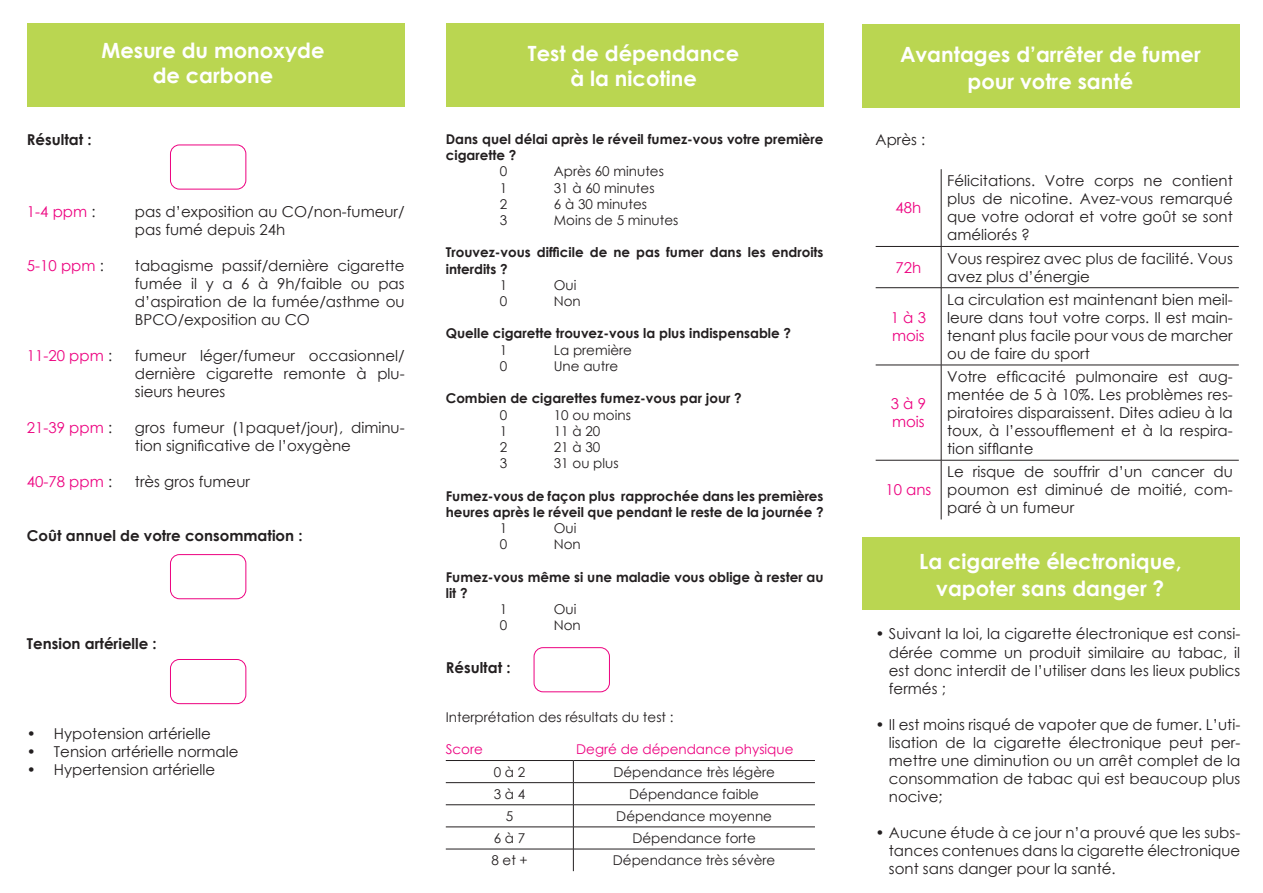
<style>
.page{position:relative;width:1263px;height:893px;background:#fff}
.page>*{position:absolute;margin:0;border:0;box-sizing:border-box;transform-origin:0 0}
.t1{font:700 21px "Century Gothic";color:#fff}
.t2{font:15px/18px "Century Gothic";color:#231f20;text-align:justify}
.t3{font:15px/18px "Century Gothic";color:#ed0280}
.t4{font:700 15px "Century Gothic";color:#231f20}
.t5{font:700 13.5px/16.2px "Century Gothic";color:#231f20}
.t6{font:13.5px "Century Gothic";color:#231f20}
.t7{font:13.5px "Century Gothic";color:#ed0280}
.s1{color:#231f20}
</style>
<div class="page">
<div style="left:27px;top:23px;width:378px;height:84px;background:#bad651"></div>
<div style="left:446px;top:23px;width:377px;height:84px;background:#bad651"></div>
<div style="left:862px;top:24px;width:378px;height:84px;background:#bad651"></div>
<div style="left:862px;top:537px;width:378px;height:73px;background:#bad651"></div>
<div style="left:534px;top:647px;width:76px;height:45px;border:1px solid #ed0280;border-radius:9px"></div>
<hr style="left:446px;top:760px;width:127px;height:1px;background:#231f20">
<hr style="left:573px;top:760px;width:242px;height:1px;background:#231f20">
<hr style="left:446px;top:782px;width:127px;height:1px;background:#231f20">
<hr style="left:573px;top:782px;width:242px;height:1px;background:#231f20">
<hr style="left:446px;top:804px;width:127px;height:1px;background:#231f20">
<hr style="left:573px;top:804px;width:242px;height:1px;background:#231f20">
<hr style="left:446px;top:827px;width:127px;height:1px;background:#231f20">
<hr style="left:573px;top:827px;width:242px;height:1px;background:#231f20">
<hr style="left:446px;top:849px;width:127px;height:1px;background:#231f20">
<hr style="left:573px;top:849px;width:242px;height:1px;background:#231f20">
<svg style="left:573px;top:761px;width:1px;height:110px"></svg>
<hr style="left:941px;top:169px;width:1px;height:77px;background:#231f20">
<hr style="left:876px;top:246px;width:65px;height:1px;background:#231f20">
<hr style="left:941px;top:246px;width:298px;height:1px;background:#231f20">
<hr style="left:941px;top:247px;width:1px;height:41px;background:#231f20">
<hr style="left:876px;top:287px;width:65px;height:1px;background:#231f20">
<hr style="left:941px;top:287px;width:298px;height:1px;background:#231f20">
<hr style="left:941px;top:288px;width:1px;height:77px;background:#231f20">
<hr style="left:876px;top:365px;width:65px;height:1px;background:#231f20">
<hr style="left:941px;top:365px;width:298px;height:1px;background:#231f20">
<hr style="left:941px;top:365px;width:1px;height:95px;background:#231f20">
<hr style="left:876px;top:460px;width:65px;height:1px;background:#231f20">
<hr style="left:941px;top:460px;width:298px;height:1px;background:#231f20">
<hr style="left:941px;top:460px;width:1px;height:59px;background:#231f20">
<div style="left:170px;top:554px;width:76px;height:45px;border:1px solid #ed0280;border-radius:9px"></div>
<div style="left:170px;top:145px;width:76px;height:44px;border:1px solid #ed0280;border-radius:9px"></div>
<div style="left:170px;top:659px;width:76px;height:45px;border:1px solid #ed0280;border-radius:9px"></div>
<p class="t1" style="left:101px;top:34px;width:225px">Mesure du monoxyde</p>
<p class="t1" style="left:153px;top:59px;width:122px">de carbone</p>
<p class="t4" style="left:27px;top:128px;width:66px">Résultat :</p>
<p class="t3" style="left:27px;top:203px;width:70px">1-4 ppm <span class="s1">:</span></p>
<p class="t2" style="left:135px;top:203px;width:271px">pas d’exposition au CO/non-fumeur/ pas fumé depuis 24h</p>
<p class="t3" style="left:27px;top:257px;width:78px">5-10 ppm <span class="s1">:</span></p>
<p class="t2" style="left:135px;top:257px;width:271px">tabagisme passif/dernière cigarette fumée il y a 6 à 9h/faible ou pas d’aspiration de la fumée/asthme ou BPCO/exposition au CO</p>
<p class="t3" style="left:27px;top:347px;width:87px">11-20 ppm <span class="s1">:</span></p>
<p class="t2" style="left:135px;top:347px;width:271px">fumeur léger/fumeur occasionnel/ dernière cigarette remonte à plu&shy;sieurs heures</p>
<p class="t3" style="left:27px;top:419px;width:87px">21-39 ppm <span class="s1">:</span></p>
<p class="t2" style="left:135px;top:419px;width:271px">gros fumeur (1paquet/jour), diminu&shy;tion significative de l’oxygène</p>
<p class="t3" style="left:27px;top:473px;width:87px">40-78 ppm <span class="s1">:</span></p>
<p class="t2" style="left:135px;top:473px;width:117px">très gros fumeur</p>
<p class="t4" style="left:27px;top:524px;width:277px">Coût annuel de votre consommation :</p>
<p class="t4" style="left:27px;top:632px;width:131px">Tension artérielle :</p>
<p class="t2" style="left:27px;top:725px;width:185px">• Hypotension artérielle</p>
<p class="t2" style="left:27px;top:743px;width:213px">• Tension artérielle normale</p>
<p class="t2" style="left:27px;top:761px;width:190px">• Hypertension artérielle</p>
<p class="t1" style="left:528px;top:38px;width:213px">Test de dépendance</p>
<p class="t1" style="left:570px;top:63px;width:128px">à la nicotine</p>
<p class="t5" style="left:446px;top:130px;width:379px">Dans quel délai après le réveil fumez-vous votre première cigarette ?</p>
<p class="t6" style="left:500px;top:162px;width:9px">0</p>
<p class="t6" style="left:554px;top:162px;width:112px">Après 60 minutes</p>
<p class="t6" style="left:500px;top:178px;width:9px">1</p>
<p class="t6" style="left:554px;top:178px;width:102px">31 à 60 minutes</p>
<p class="t6" style="left:500px;top:195px;width:9px">2</p>
<p class="t6" style="left:554px;top:195px;width:95px">6 à 30 minutes</p>
<p class="t6" style="left:500px;top:211px;width:9px">3</p>
<p class="t6" style="left:554px;top:211px;width:126px">Moins de 5 minutes</p>
<p class="t5" style="left:446px;top:244px;width:379px">Trouvez-vous difficile de ne pas fumer dans les endroits interdits ?</p>
<p class="t6" style="left:500px;top:276px;width:9px">1</p>
<p class="t6" style="left:554px;top:276px;width:24px">Oui</p>
<p class="t6" style="left:500px;top:292px;width:9px">0</p>
<p class="t6" style="left:554px;top:292px;width:29px">Non</p>
<p class="t5" style="left:446px;top:325px;width:347px">Quelle cigarette trouvez-vous la plus indispensable ?</p>
<p class="t6" style="left:500px;top:340px;width:9px">1</p>
<p class="t6" style="left:554px;top:340px;width:80px">La première</p>
<p class="t6" style="left:500px;top:357px;width:9px">0</p>
<p class="t6" style="left:554px;top:357px;width:66px">Une autre</p>
<p class="t5" style="left:446px;top:390px;width:297px">Combien de cigarettes fumez-vous par jour ?</p>
<p class="t6" style="left:500px;top:405px;width:9px">0</p>
<p class="t6" style="left:554px;top:405px;width:79px">10 ou moins</p>
<p class="t6" style="left:500px;top:421px;width:9px">1</p>
<p class="t6" style="left:554px;top:421px;width:48px">11 à 20</p>
<p class="t6" style="left:500px;top:438px;width:9px">2</p>
<p class="t6" style="left:554px;top:438px;width:48px">21 à 30</p>
<p class="t6" style="left:500px;top:454px;width:9px">3</p>
<p class="t6" style="left:554px;top:454px;width:66px">31 ou plus</p>
<p class="t5" style="left:446px;top:487px;width:379px">Fumez-vous de façon plus rapprochée dans les premières heures après le réveil que pendant le reste de la journée ?</p>
<p class="t6" style="left:500px;top:519px;width:9px">1</p>
<p class="t6" style="left:554px;top:519px;width:24px">Oui</p>
<p class="t6" style="left:500px;top:535px;width:9px">0</p>
<p class="t6" style="left:554px;top:535px;width:29px">Non</p>
<p class="t5" style="left:446px;top:568px;width:379px">Fumez-vous même si une maladie vous oblige à rester au lit ?</p>
<p class="t6" style="left:500px;top:600px;width:9px">1</p>
<p class="t6" style="left:554px;top:600px;width:24px">Oui</p>
<p class="t6" style="left:500px;top:616px;width:9px">0</p>
<p class="t6" style="left:554px;top:616px;width:29px">Non</p>
<p class="t4" style="left:446px;top:656px;width:66px">Résultat :</p>
<p class="t6" style="left:446px;top:708px;width:229px">Interprétation des résultats du test :</p>
<p class="t7" style="left:446px;top:740px;width:39px">Score</p>
<p class="t7" style="left:576px;top:740px;width:219px">Degré de dépendance physique</p>
<p class="t6" style="left:494px;top:762px;width:33px">0 à 2</p>
<p class="t6" style="left:613px;top:762px;width:163px">Dépendance très légère</p>
<p class="t6" style="left:494px;top:784px;width:33px">3 à 4</p>
<p class="t6" style="left:629px;top:784px;width:131px">Dépendance faible</p>
<p class="t6" style="left:506px;top:807px;width:9px">5</p>
<p class="t6" style="left:616px;top:807px;width:157px">Dépendance moyenne</p>
<p class="t6" style="left:494px;top:829px;width:33px">6 à 7</p>
<p class="t6" style="left:632px;top:829px;width:125px">Dépendance forte</p>
<p class="t6" style="left:491px;top:851px;width:38px">8 et +</p>
<p class="t6" style="left:613px;top:851px;width:164px">Dépendance très sévère</p>
<p class="t1" style="left:900px;top:39px;width:302px">Avantages d’arrêter de fumer</p>
<p class="t1" style="left:967px;top:66px;width:167px">pour votre santé</p>
<p class="t2" style="left:876px;top:131px;width:51px">Après :</p>
<p class="t3" style="left:895px;top:199px;width:27px">48h</p>
<p class="t2" style="left:947px;top:172px;width:287px">Félicitations. Votre corps ne contient plus de nicotine. Avez-vous remarqué que votre odorat et votre goût se sont améliorés ?</p>
<p class="t3" style="left:895px;top:258px;width:27px">72h</p>
<p class="t2" style="left:947px;top:249px;width:287px">Vous respirez avec plus de facilité. Vous avez plus d’énergie</p>
<p class="t3" style="left:891px;top:308px;width:37px">1 à 3 mois</p>
<p class="t2" style="left:947px;top:290px;width:287px">La circulation est maintenant bien meil&shy;leure dans tout votre corps. Il est main&shy;tenant plus facile pour vous de marcher ou de faire du sport</p>
<p class="t3" style="left:891px;top:395px;width:37px">3 à 9 mois</p>
<p class="t3" style="left:885px;top:481px;width:47px">10 ans</p>
<p class="t2" style="left:947px;top:368px;width:287px">Votre efficacité pulmonaire est aug&shy;mentée de 5 à 10%. Les problèmes res&shy;piratoires disparaissent. Dites adieu à la toux, à l’essoufflement et à la respira&shy;tion sifflante</p>
<p class="t2" style="left:947px;top:463px;width:287px">Le risque de souffrir d’un cancer du poumon est diminué de moitié, com&shy;paré à un fumeur</p>
<p class="t1" style="left:919px;top:545px;width:264px">La cigarette électronique,</p>
<p class="t1" style="left:936px;top:572px;width:230px">vapoter sans danger ?</p>
<p class="t2" style="left:889px;top:625px;width:353px;text-indent:-13px">• Suivant la loi, la cigarette électronique est consi&shy;dérée comme un produit similaire au tabac, il est donc interdit de l’utiliser dans les lieux publics fermés ;</p>
<p class="t2" style="left:889px;top:715px;width:353px;text-indent:-13px">• Il est moins risqué de vapoter que de fumer. L’uti&shy;lisation de la cigarette électronique peut per&shy;mettre une diminution ou un arrêt complet de la consommation de tabac qui est beaucoup plus nocive;</p>
<p class="t2" style="left:889px;top:823px;width:353px;text-indent:-13px">• Aucune étude à ce jour n’a prouvé que les subs&shy;tances contenues dans la cigarette électronique sont sans danger pour la santé.</p>
</div>
